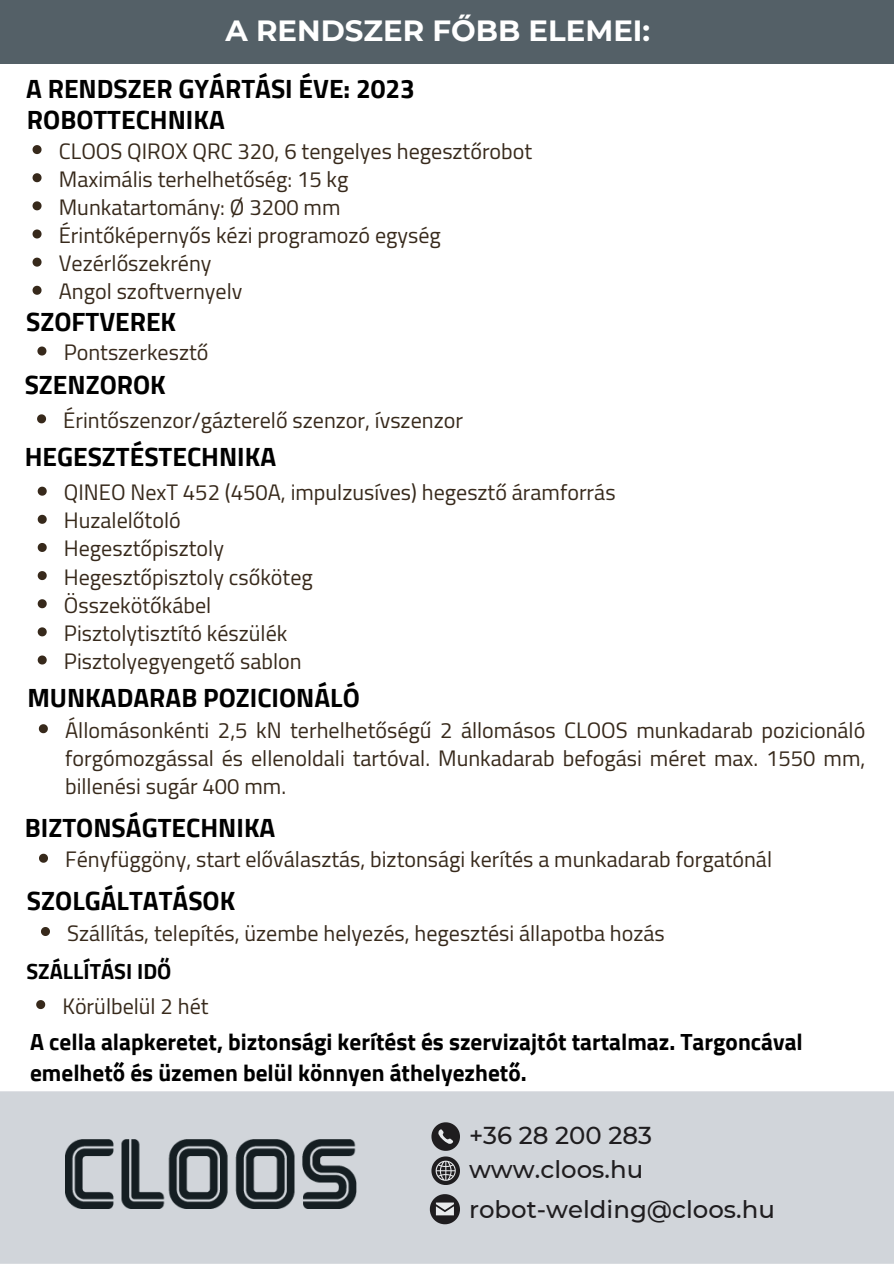
<style>
.page{position:relative;width:894px;height:1264px;background:#fff}
.page>*{position:absolute;margin:0;border:0;box-sizing:border-box;transform-origin:0 0}
.t1{font:700 29.25px "Montserrat";color:#fff}
.t2{font:700 26.25px "Cairo";color:#000}
.t3{font:500 24.45px "Montserrat";color:#1f1d1f}
.t4{font:700 23.25px/31.5px "Cairo";color:#000}
.t5{font:22.05px/28.2px "Cairo";color:#37291b;text-align:justify}
.t6{font:700 21.75px "Cairo";color:#000}
</style>
<div class="page">
<svg style="left:41px;top:927px;width:9px;height:9px"></svg>
<svg style="left:33px;top:145px;width:9px;height:9px"></svg>
<svg style="left:33px;top:173px;width:9px;height:9px"></svg>
<svg style="left:33px;top:201px;width:9px;height:9px"></svg>
<svg style="left:33px;top:229px;width:9px;height:9px"></svg>
<svg style="left:33px;top:258px;width:9px;height:9px"></svg>
<svg style="left:33px;top:286px;width:9px;height:9px"></svg>
<svg style="left:39px;top:724px;width:9px;height:9px"></svg>
<svg style="left:37px;top:346px;width:9px;height:9px"></svg>
<svg style="left:38px;top:486px;width:9px;height:9px"></svg>
<svg style="left:38px;top:515px;width:9px;height:9px"></svg>
<svg style="left:38px;top:543px;width:9px;height:9px"></svg>
<svg style="left:38px;top:571px;width:9px;height:9px"></svg>
<svg style="left:38px;top:599px;width:9px;height:9px"></svg>
<svg style="left:38px;top:627px;width:9px;height:9px"></svg>
<svg style="left:38px;top:655px;width:9px;height:9px"></svg>
<svg style="left:37px;top:414px;width:9px;height:9px"></svg>
<svg style="left:36px;top:1000px;width:9px;height:9px"></svg>
<svg style="left:39px;top:853px;width:9px;height:9px"></svg>
<div style="left:0;top:1091px;width:893px;height:172px;background:#d1d5da"></div>
<svg style="left:431px;top:1156px;width:28px;height:28px"></svg>
<svg style="left:431px;top:1122px;width:28px;height:28px"></svg>
<svg style="left:429px;top:1194px;width:31px;height:30px"></svg>
<div style="left:0;top:0;width:893px;height:64px;background:#546067"></div>
<img style="left:66px;top:1138px;width:290px;height:70px">
<p class="t1" style="left:225px;top:12px;width:426px">A RENDSZER FŐBB ELEMEI:</p>
<h2 class="t2" style="left:26px;top:74px;width:390px">A RENDSZER GYÁRTÁSI ÉVE: 2023</h2>
<h2 class="t2" style="left:27px;top:105px;width:199px">ROBOTTECHNIKA</h2>
<p class="t5" style="left:59px;top:137px;width:475px">CLOOS QIROX QRC 320, 6 tengelyes hegesztőrobot</p>
<p class="t5" style="left:59px;top:165px;width:291px">Maximális terhelhetőség: 15 kg</p>
<p class="t5" style="left:59px;top:193px;width:283px">Munkatartomány: Ø 3200 mm</p>
<p class="t5" style="left:59px;top:221px;width:383px">Érintőképernyős kézi programozó egység</p>
<p class="t5" style="left:59px;top:249px;width:154px">Vezérlőszekrény</p>
<p class="t5" style="left:59px;top:277px;width:185px">Angol szoftvernyelv</p>
<h2 class="t2" style="left:26px;top:306px;width:151px">SZOFTVEREK</h2>
<p class="t5" style="left:64px;top:338px;width:146px">Pontszerkesztő</p>
<p class="t2" style="left:25px;top:369px;width:143px">SZENZOROK</p>
<h2 class="t5" style="left:63px;top:406px;width:401px">Érintőszenzor/gázterelő szenzor, ívszenzor</h2>
<p class="t2" style="left:25px;top:441px;width:253px">HEGESZTÉSTECHNIKA</p>
<h2 class="t5" style="left:64px;top:478px;width:553px">QINEO NexT 452 (450A, impulzusíves) hegesztő áramforrás</h2>
<p class="t5" style="left:64px;top:506px;width:118px">Huzalelőtoló</p>
<p class="t5" style="left:64px;top:534px;width:161px">Hegesztőpisztoly</p>
<p class="t5" style="left:64px;top:563px;width:250px">Hegesztőpisztoly csőköteg</p>
<p class="t5" style="left:64px;top:591px;width:149px">Összekötőkábel</p>
<p class="t5" style="left:64px;top:619px;width:225px">Pisztolytisztító készülék</p>
<p class="t5" style="left:64px;top:647px;width:239px">Pisztolyegyengető sablon</p>
<h2 class="t2" style="left:27px;top:682px;width:334px">MUNKADARAB POZICIONÁLÓ</h2>
<p class="t5" style="left:65px;top:716px;width:801px">Állomásonkénti 2,5 kN terhelhetőségű 2 állomásos CLOOS munkadarab pozicionáló forgómozgással és ellenoldali tartóval. Munkadarab befogási méret max. 1550 mm, billenési sugár 400 mm.</p>
<p class="t2" style="left:25px;top:812px;width:252px">BIZTONSÁGTECHNIKA</p>
<h4 class="t5" style="left:65px;top:845px;width:708px">Fényfüggöny, start előválasztás, biztonsági kerítés a munkadarab forgatónál</h4>
<h1 class="t2" style="left:27px;top:885px;width:210px">SZOLGÁLTATÁSOK</h1>
<h2 class="t5" style="left:67px;top:918px;width:599px">Szállítás, telepítés, üzembe helyezés, hegesztési állapotba hozás</h2>
<h2 class="t6" style="left:26px;top:958px;width:146px">SZÁLLÍTÁSI IDŐ</h2>
<p class="t5" style="left:62px;top:991px;width:147px">Körülbelül 2 hét</p>
<p class="t4" style="left:30px;top:1025px;width:774px">A cella alapkeretet, biztonsági kerítést és szervizajtót tartalmaz. Targoncával emelhető és üzemen belül könnyen áthelyezhető.</p>
<h3 class="t3" style="left:469px;top:1120px;width:184px">+36 28 200 283</h3>
<p class="t3" style="left:469px;top:1154px;width:176px">www.cloos.hu</p>
<p class="t3" style="left:469px;top:1194px;width:307px">robot-welding@cloos.hu</p>
</div>
